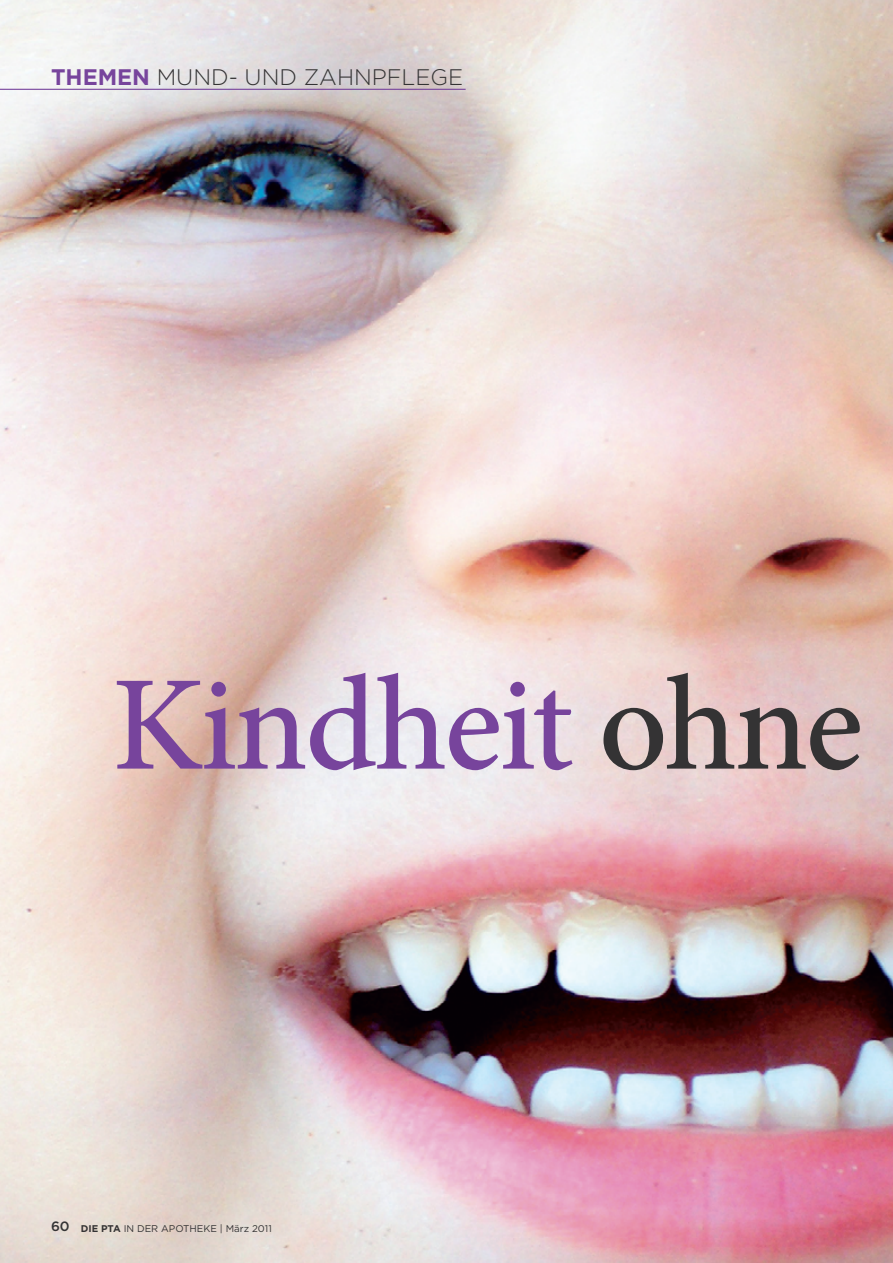
<style>
.page{position:relative;width:893px;height:1263px;background:#fff}
.page>*{position:absolute;margin:0;border:0;box-sizing:border-box;transform-origin:0 0}
.t1{font:500 135px "Minion Pro";letter-spacing:-.02em;color:#77449c}
.t2{font:300 22.5px "Gotham";color:#343334}
.t3{font:9.75px "Gotham";color:#343334}
.s1{font-weight:700;color:#77449c}
.s2{color:#343334}
.s3{font-weight:500;font-size:13.5px}
.s4{font-weight:700}
</style>
<div class="page">
<img style="left:0;top:0;width:893px;height:1263px">
<hr style="left:0;top:89px;width:466px;height:1px;background:#77449c">
<h2 class="t2" style="left:51px;top:68px;width:414px"><span class="s1">THEMEN</span> MUND- UND ZAHNPFLEGE</h2>
<h1 class="t1" style="left:112px;top:643px;width:753px">Kindheit <span class="s2">ohne</span></h1>
<p class="t3" style="left:51px;top:1225px;width:222px"><span class="s3">60</span> <span class="s4">DIE PTA</span> IN DER APOTHEKE | März 2011</p>
</div>
